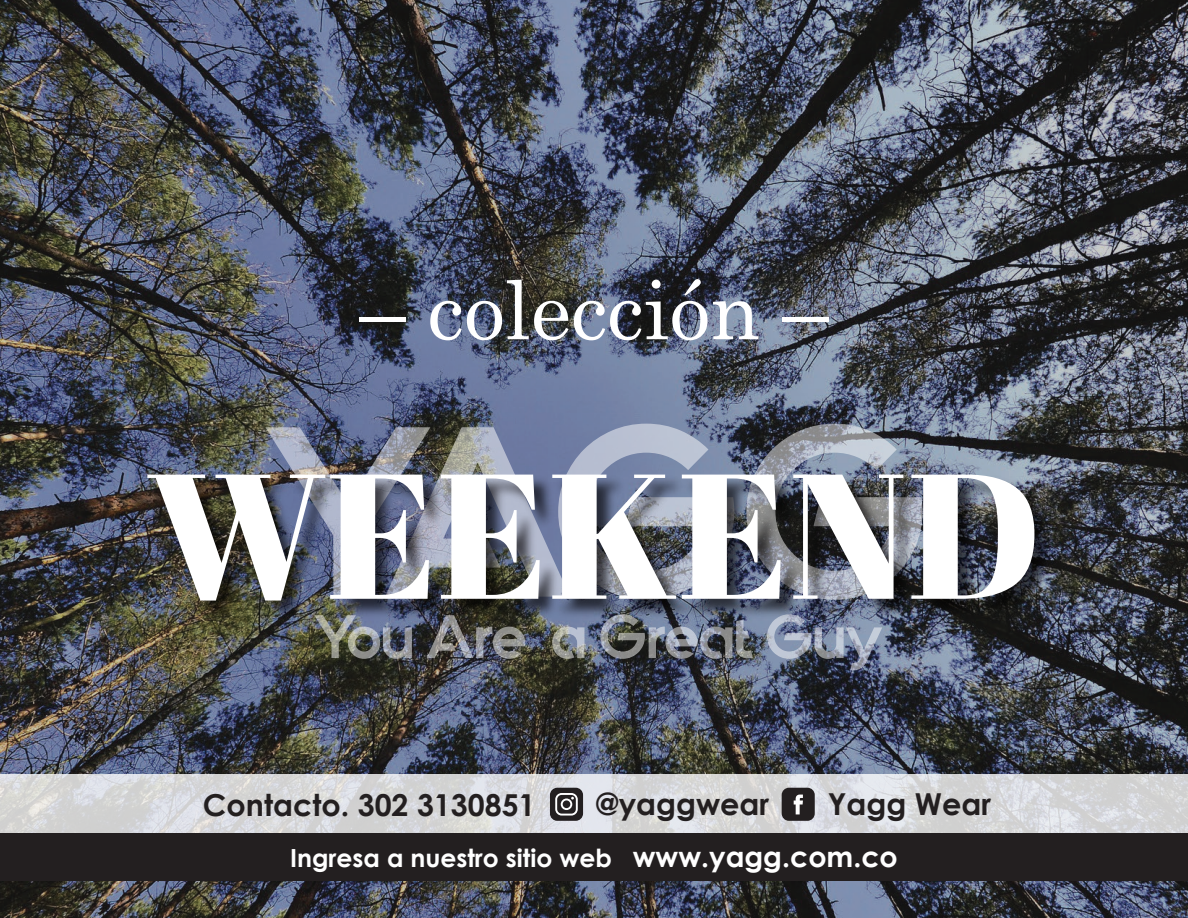
<style>
.page{position:relative;width:1188px;height:918px;background:#fff}
.page>*{position:absolute;margin:0;border:0;box-sizing:border-box;transform-origin:0 0}
.t1{font:177.45px "Abril Fatface";color:#fff}
.t2{font:81.6px "Century";color:#fff}
.t3{font:700 30.3px "Century Gothic";color:#231f20}
.t4{font:700 25.05px "Century Gothic";color:#fff}
.s1{font-size:28.5px}
</style>
<div class="page">
<img style="left:0;top:0;width:1188px;height:918px">
<svg style="left:0;top:774px;width:1188px;height:59px;background:#d8d8db"></svg>
<div style="left:550px;top:788px;width:33px;height:33px;background:#231f20;border-radius:7px"></div>
<svg style="left:555px;top:793px;width:23px;height:23px"></svg>
<div style="left:782px;top:788px;width:33px;height:33px;background:#231f20;border-radius:7px"></div>
<svg style="left:794px;top:795px;width:9px;height:19px"></svg>
<div style="left:0;top:833px;width:1188px;height:48px;background:#231f20"></div>
<svg style="left:265px;top:424px;width:469px;height:21px;background:#798299"></svg>
<svg style="left:746px;top:424px;width:177px;height:21px;background:#676b73"></svg>
<img style="left:144px;top:445px;width:921px;height:229px">
<h2 class="t2" style="left:360px;top:241px;width:470px">– colección –</h2>
<h1 class="t1" style="left:146px;top:411px;width:897px">WEEKEND</h1>
<p class="t3" style="left:203px;top:782px;width:334px">Contacto. 302 3130851</p>
<p class="t3" style="left:596px;top:781px;width:174px">@yaggwear</p>
<p class="t3" style="left:828px;top:781px;width:165px">Yagg Wear</p>
<p class="t4" style="left:290px;top:839px;width:609px">Ingresa a nuestro sitio web <span class="s1">www.yagg.com.co</span></p>
</div>
